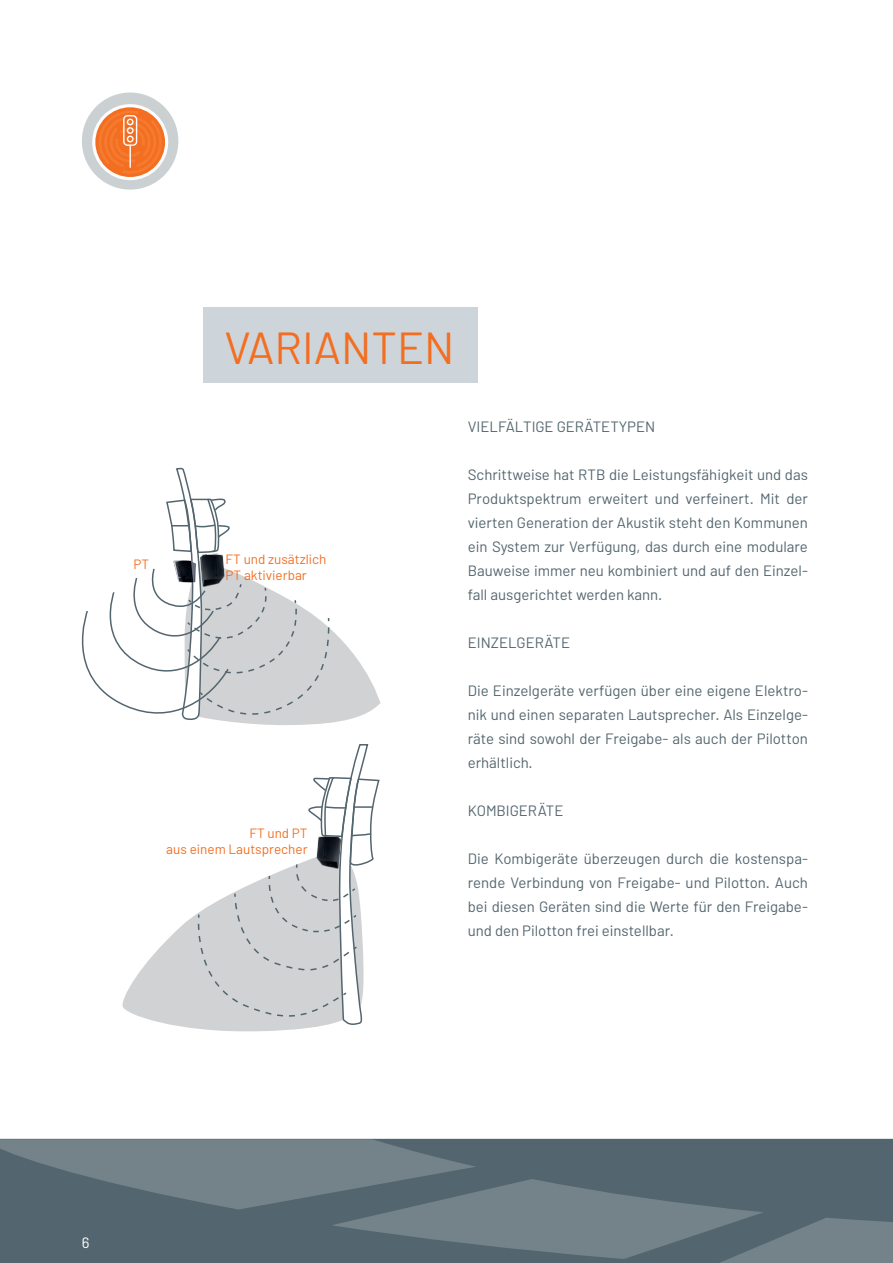
<style>
.page{position:relative;width:893px;height:1263px;background:#fff}
.page>*{position:absolute;margin:0;border:0;box-sizing:border-box;transform-origin:0 0}
.t1{font:45px "Barlow";color:#f36e21}
.t2{font:15px/24px "Barlow";color:#53656e;text-align:justify}
.t3{font:15px "Barlow";color:#fff}
.t4{font:13.5px/16.2px "Barlow";color:#f36e21;text-align:right}
</style>
<div class="page">
<div style="left:82px;top:92px;width:96px;height:98px;background:#cbd1d3;border-radius:50%"></div>
<svg style="left:92px;top:104px;width:76px;height:76px"></svg>
<svg style="left:0;top:1139px;width:893px;height:124px;background:#607079"></svg>
<div style="left:203px;top:308px;width:274px;height:75px;background:#ced5da"></div>
<svg style="left:122px;top:744px;width:258px;height:288px"></svg>
<svg style="left:81px;top:467px;width:299px;height:258px"></svg>
<img style="left:195px;top:553px;width:32px;height:36px">
<img style="left:172px;top:560px;width:25px;height:24px">
<h1 class="t1" style="left:224px;top:320px;width:232px">VARIANTEN</h1>
<p class="t4" style="left:133px;top:555px;width:17px">PT</p>
<p class="t4" style="left:226px;top:550px;width:102px;text-align:left">FT und zusätzlich<br>PT aktivierbar</p>
<p class="t4" style="left:166px;top:825px;width:143px">FT und PT<br>aus einem Lautsprecher</p>
<p class="t2" style="left:468px;top:414px;width:189px">VIELFÄLTIGE GERÄTETYPEN</p>
<p class="t2" style="left:468px;top:462px;width:342px">Schrittweise hat RTB die Leistungsfähigkeit und das Produktspektrum erweitert und verfeinert. Mit der vierten Generation der Akustik steht den Kommunen ein System zur Verfügung, das durch eine modulare Bauweise immer neu kombiniert und auf den Einzel&shy;fall ausgerichtet werden kann.</p>
<p class="t2" style="left:468px;top:630px;width:104px">EINZELGERÄTE</p>
<p class="t2" style="left:468px;top:678px;width:342px">Die Einzelgeräte verfügen über eine eigene Elektro&shy;nik und einen separaten Lautsprecher. Als Einzelge&shy;räte sind sowohl der Freigabe- als auch der Pilotton erhältlich.</p>
<p class="t2" style="left:468px;top:798px;width:97px">KOMBIGERÄTE</p>
<p class="t2" style="left:468px;top:846px;width:342px">Die Kombigeräte überzeugen durch die kostenspa&shy;rende Verbindung von Freigabe- und Pilotton. Auch bei diesen Geräten sind die Werte für den Freigabe&shy;und den Pilotton frei einstellbar.</p>
<p class="t3" style="left:82px;top:1233px;width:9px">6</p>
</div>
